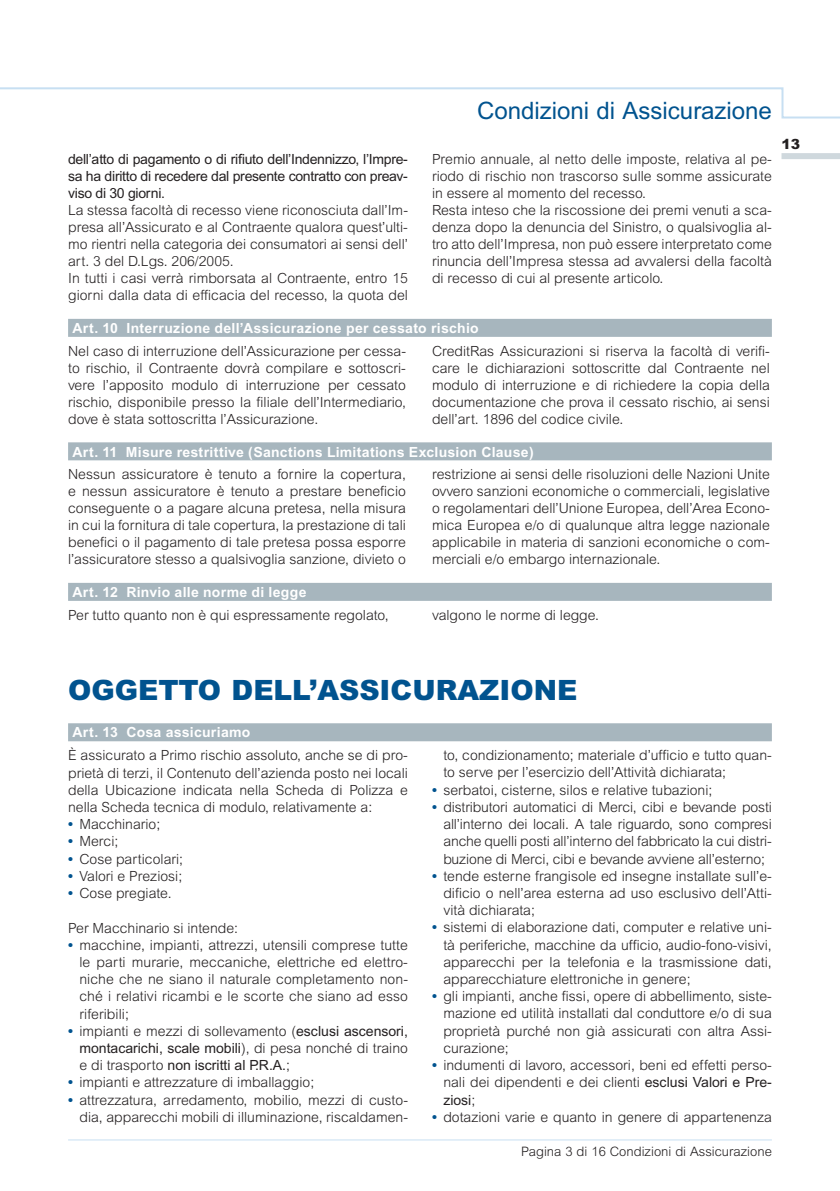
<style>
.page{position:relative;width:840px;height:1191px;background:#fff}
.page>*{position:absolute;margin:0;border:0;box-sizing:border-box;transform-origin:0 0}
.t1{font:900 28px "Arial";color:#01538f}
.t2{font:24px "Arial";color:#01538f}
.t3{font:300 14px/17px "Arial";color:#231f20;text-align:justify}
.t4{font:700 14px "Arial";letter-spacing:.02em;color:#fff}
.t5{font:14px/17px "Arial";letter-spacing:-.02em;color:#231f20;text-align:justify}
.t6{font:900 14px "Arial";color:#231f20}
.t7{font:300 13px "Arial";color:#231f20}
.s1{font-weight:700;color:#01538f}
.s2{font-weight:400}
</style>
<div class="page">
<div style="left:781px;top:153px;width:58px;height:6px;background:#cfd8dd"></div>
<svg style="left:0;top:87px;width:839px;height:32px"></svg>
<hr style="left:68px;top:1139px;width:703px;height:1px;background:#c7dff2">
<div style="left:68px;top:319px;width:703px;height:18px;background:#a7b6be"></div>
<div style="left:68px;top:442px;width:703px;height:18px;background:#a7b6be"></div>
<div style="left:68px;top:583px;width:703px;height:18px;background:#a7b6be"></div>
<div style="left:68px;top:723px;width:703px;height:18px;background:#a7b6be"></div>
<h2 class="t2" style="left:477px;top:96px;width:296px">Condizioni di Assicurazione</h2>
<p class="t5" style="left:68px;top:151px;width:341px">dell’atto di pagamento o di rifiuto dell’Indennizzo, l’Impre&shy;sa ha diritto di recedere dal presente contratto con preav&shy;viso di 30 giorni.</p>
<p class="t3" style="left:68px;top:202px;width:341px;text-align:left">La stessa facoltà di recesso viene riconosciuta dall’Im&shy;presa all’Assicurato e al Contraente qualora quest’ulti&shy;mo rientri nella categoria dei consumatori ai sensi dell’ art. 3 del D.Lgs. 206/2005.<br>In tutti i casi verrà rimborsata al Contraente, entro 15 giorni dalla data di efficacia del recesso, la quota del</p>
<p class="t3" style="left:432px;top:151px;width:341px;text-align:left">Premio annuale, al netto delle imposte, relativa al pe&shy;riodo di rischio non trascorso sulle somme assicurate in essere al momento del recesso.<br>Resta inteso che la riscossione dei premi venuti a sca&shy;denza dopo la denuncia del Sinistro, o qualsivoglia al&shy;tro atto dell’Impresa, non può essere interpretato come rinuncia dell’Impresa stessa ad avvalersi della facoltà di recesso di cui al presente articolo.</p>
<p class="t4" style="left:72px;top:320px;width:407px">Art. 10 Interruzione dell’Assicurazione per cessato rischio</p>
<p class="t3" style="left:68px;top:342px;width:339px">Nel caso di interruzione dell’Assicurazione per cessa&shy;to rischio, il Contraente dovrà compilare e sottoscri&shy;vere l’apposito modulo di interruzione per cessato rischio, disponibile presso la filiale dell’Intermediario, dove è stata sottoscritta l’Assicurazione.</p>
<p class="t3" style="left:432px;top:342px;width:339px">CreditRas Assicurazioni si riserva la facoltà di verifi&shy;care le dichiarazioni sottoscritte dal Contraente nel modulo di interruzione e di richiedere la copia della documentazione che prova il cessato rischio, ai sensi dell’art. 1896 del codice civile.</p>
<p class="t4" style="left:72px;top:443px;width:462px">Art. 11 Misure restrittive (Sanctions Limitations Exclusion Clause)</p>
<p class="t3" style="left:68px;top:466px;width:339px">Nessun assicuratore è tenuto a fornire la copertura, e nessun assicuratore è tenuto a prestare beneficio conseguente o a pagare alcuna pretesa, nella misura in cui la fornitura di tale copertura, la prestazione di tali benefici o il pagamento di tale pretesa possa esporre l’assicuratore stesso a qualsivoglia sanzione, divieto o</p>
<p class="t3" style="left:432px;top:466px;width:339px">restrizione ai sensi delle risoluzioni delle Nazioni Unite ovvero sanzioni economiche o commerciali, legislative o regolamentari dell’Unione Europea, dell’Area Econo&shy;mica Europea e/o di qualunque altra legge nazionale applicabile in materia di sanzioni economiche o com&shy;merciali e/o embargo internazionale.</p>
<p class="t4" style="left:72px;top:584px;width:235px">Art. 12 Rinvio alle norme di legge</p>
<p class="t3" style="left:68px;top:606px;width:322px">Per tutto quanto non è qui espressamente regolato,</p>
<p class="t3" style="left:432px;top:606px;width:168px">valgono le norme di legge.</p>
<p class="t6" style="left:781px;top:135px;width:20px">13</p>
<h1 class="t1" style="left:68px;top:673px;width:510px">OGGETTO DELL’ASSICURAZIONE</h1>
<p class="t4" style="left:72px;top:724px;width:179px">Art. 13 Cosa assicuriamo</p>
<p class="t3" style="left:68px;top:747px;width:341px">È assicurato a Primo rischio assoluto, anche se di pro&shy;prietà di terzi, il Contenuto dell’azienda posto nei locali della Ubicazione indicata nella Scheda di Polizza e nella Scheda tecnica di modulo, relativamente a:</p>
<p class="t3" style="left:68px;top:815px;width:94px"><span class="s1">•</span> Macchinario;</p>
<p class="t3" style="left:68px;top:833px;width:52px"><span class="s1">•</span> Merci;</p>
<p class="t3" style="left:68px;top:850px;width:116px"><span class="s1">•</span> Cose particolari;</p>
<p class="t3" style="left:68px;top:867px;width:116px"><span class="s1">•</span> Valori e Preziosi;</p>
<p class="t3" style="left:68px;top:884px;width:105px"><span class="s1">•</span> Cose pregiate.</p>
<p class="t3" style="left:68px;top:919px;width:171px">Per Macchinario si intende:</p>
<p class="t3" style="left:79px;top:936px;width:330px;text-indent:-11px"><span class="s1">•</span> macchine, impianti, attrezzi, utensili comprese tutte le parti murarie, meccaniche, elettriche ed elettro&shy;niche che ne siano il naturale completamento non&shy;ché i relativi ricambi e le scorte che siano ad esso riferibili;</p>
<p class="t3" style="left:79px;top:1022px;width:330px;text-indent:-11px"><span class="s1">•</span> impianti e mezzi di sollevamento (<span class="s2">esclusi ascensori, montacarichi, scale mobili</span>), di pesa nonché di traino e di trasporto <span class="s2">non iscritti al P.R.A.</span>;</p>
<p class="t3" style="left:68px;top:1074px;width:247px"><span class="s1">•</span> impianti e attrezzature di imballaggio;</p>
<p class="t3" style="left:68px;top:1091px;width:341px;text-align:right"><span class="s1">•</span> attrezzatura, arredamento, mobilio, mezzi di custo&shy;dia, apparecchi mobili di illuminazione, riscaldamen-</p>
<p class="t3" style="left:443px;top:746px;width:330px">to, condizionamento; materiale d’ufficio e tutto quan&shy;to serve per l’esercizio dell’Attività dichiarata;</p>
<p class="t3" style="left:432px;top:781px;width:282px"><span class="s1">•</span> serbatoi, cisterne, silos e relative tubazioni;</p>
<p class="t3" style="left:443px;top:798px;width:330px;text-indent:-11px"><span class="s1">•</span> distributori automatici di Merci, cibi e bevande posti all’interno dei locali. A tale riguardo, sono compresi anche quelli posti all’interno del fabbricato la cui distri&shy;buzione di Merci, cibi e bevande avviene all’esterno;</p>
<p class="t3" style="left:443px;top:867px;width:330px;text-indent:-11px"><span class="s1">•</span> tende esterne frangisole ed insegne installate sull’e&shy;dificio o nell’area esterna ad uso esclusivo dell’Atti&shy;vità dichiarata;</p>
<p class="t3" style="left:443px;top:918px;width:330px;text-indent:-11px"><span class="s1">•</span> sistemi di elaborazione dati, computer e relative uni&shy;tà periferiche, macchine da ufficio, audio-fono-visivi, apparecchi per la telefonia e la trasmissione dati, apparecchiature elettroniche in genere;</p>
<p class="t3" style="left:443px;top:987px;width:330px;text-indent:-11px"><span class="s1">•</span> gli impianti, anche fissi, opere di abbellimento, siste&shy;mazione ed utilità installati dal conduttore e/o di sua proprietà purché non già assicurati con altra Assi&shy;curazione;</p>
<p class="t3" style="left:443px;top:1056px;width:330px;text-indent:-11px"><span class="s1">•</span> indumenti di lavoro, accessori, beni ed effetti perso&shy;nali dei dipendenti e dei clienti <span class="s2">esclusi Valori e Pre&shy;ziosi</span>;</p>
<p class="t3" style="left:432px;top:1108px;width:341px"><span class="s1">•</span> dotazioni varie e quanto in genere di appartenenza</p>
<p class="t7" style="left:521px;top:1144px;width:252px">Pagina 3 di 16 Condizioni di Assicurazione</p>
</div>
